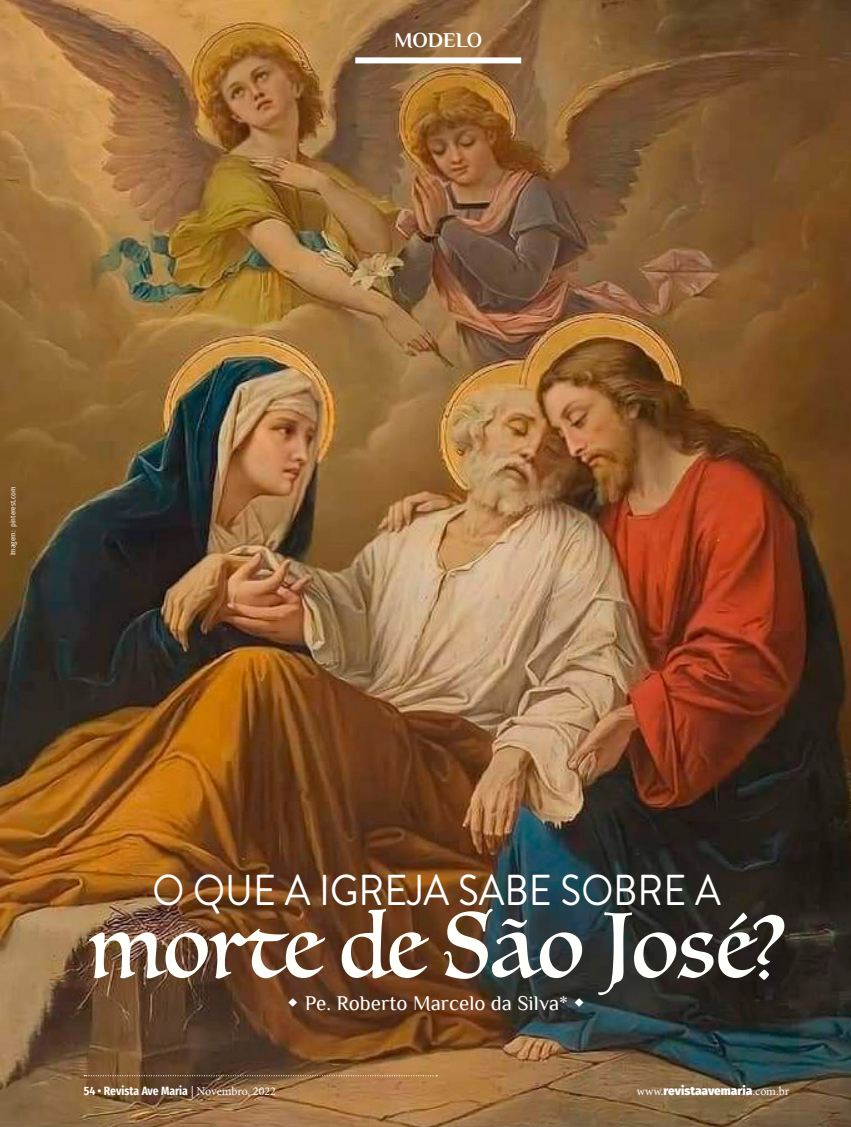
<style>
.page{position:relative;width:851px;height:1127px;background:#fff}
.page>*{position:absolute;margin:0;border:0;box-sizing:border-box;transform-origin:0 0}
.t1{font:89.7px "Luminari";color:#fffffc;scale:.9 1}
.t2{font:43.2px "Brandon Grotesque";color:#fff;scale:.9 1}
.t3{font:21px "Philosopher";color:#fff}
.t4{font:700 21px "Philosopher";letter-spacing:-.005em;color:#fff}
.t5{font:700 12px "Fira Sans Condensed";color:#fff}
.t6{font:900 12px "Fira Sans";color:#fff}
.t7{font:7.5px "Fira Sans Condensed";color:#fff}
.s1{font-family:"Minion Pro";font-weight:400}
</style>
<div class="page">
<img style="left:0;top:0;width:850px;height:1127px">
<div style="left:355px;top:57px;width:166px;height:6px;background:#fff"></div>
<svg style="left:84px;top:1075px;width:353px;height:1px"></svg>
<svg style="left:288px;top:998px;width:9px;height:9px"></svg>
<svg style="left:575px;top:998px;width:8px;height:9px"></svg>
<h3 class="t4" style="left:394px;top:29px;width:89px">MODELO</h3>
<p class="t7" style="left:6px;top:555px;width:70px;rotate:-90deg">Imagem: pinterest.com</p>
<h2 class="t2" style="left:152px;top:860px;width:632px">O QUE A IGREJA SABE SOBRE A</h2>
<h1 class="t1" style="left:88px;top:869px;width:774px">morte de São José?</h1>
<h3 class="t3" style="left:305px;top:992px;width:264px">Pe. Roberto Marcelo da Silva*</h3>
<p class="t5" style="left:84px;top:1080px;width:194px">54 • Revista Ave Maria <span class="s1">| Novembro, 2022</span></p>
<p class="t6" style="left:636px;top:1080px;width:154px"><span class="s1">www.</span>revistaavemaria<span class="s1">.com.br</span></p>
</div>
